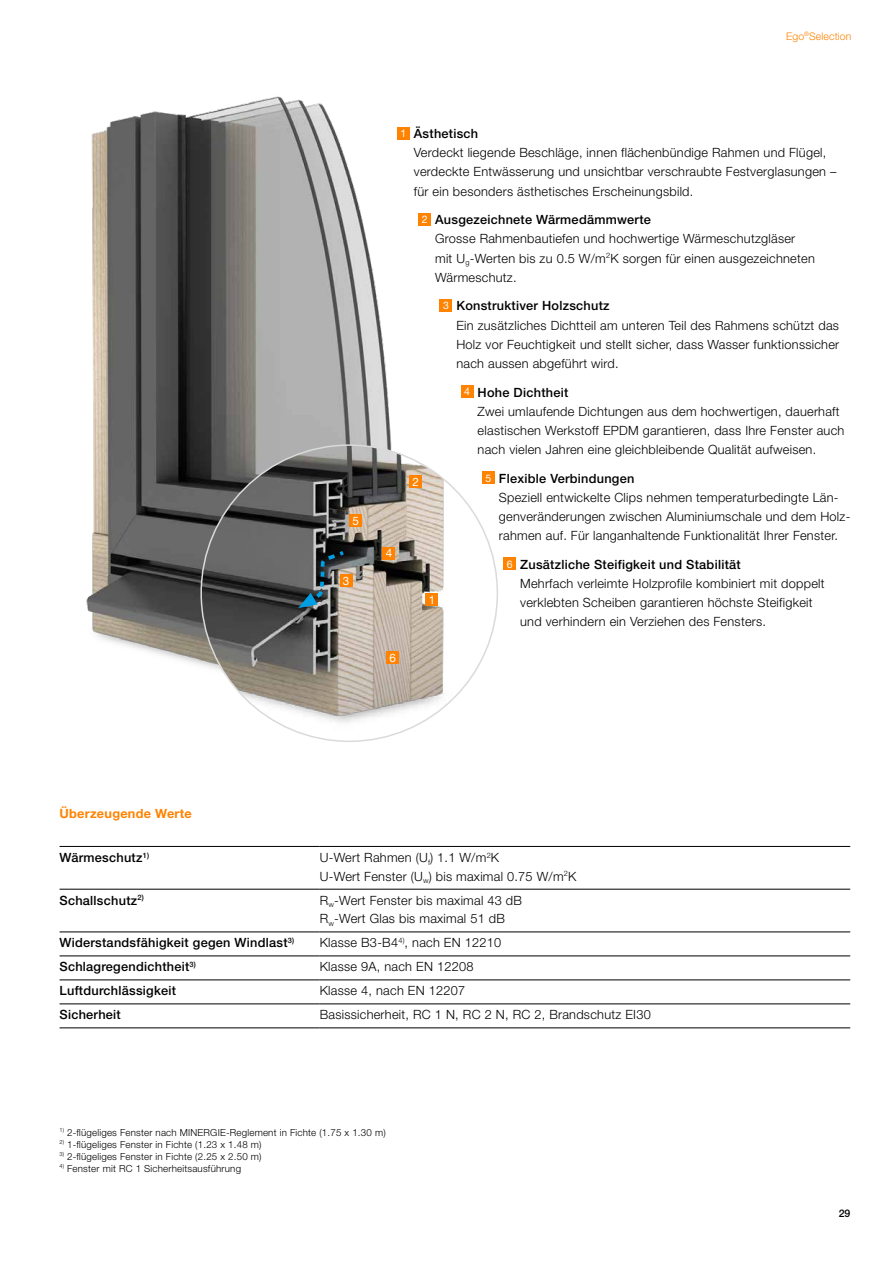
<style>
.page{position:relative;width:893px;height:1263px;background:#fff}
.page>*{position:absolute;margin:0;border:0;box-sizing:border-box;transform-origin:0 0}
.t1{font:300 12.75px/19.2px "Helvetica Neue LT Std";letter-spacing:.02em;color:#000}
.t2{font:500 12.75px "Helvetica Neue LT Std";letter-spacing:.02em;color:#000}
.t3{font:700 12.75px "Helvetica Neue LT Std";letter-spacing:.02em;color:#ff8300}
.t4{font:11.7px "Helvetica Neue LT Std";color:#fff}
.t5{font:300 10.5px "Helvetica Neue LT Std";letter-spacing:.01em;color:#ff8300}
.t6{font:500 10.5px "Helvetica Neue LT Std";color:#000}
.t7{font:300 9.75px "Helvetica Neue LT Std";letter-spacing:.02em;color:#000}
.s1{font-weight:400;font-size:10.5px;color:#fff}
.s2{font-weight:500}
</style>
<div class="page">
<div style="left:503px;top:557px;width:13px;height:13px;background:#ff8300"></div>
<img style="left:86px;top:96px;width:412px;height:607px">
<img style="left:201px;top:445px;width:296px;height:296px;border-radius:148px">
<svg style="left:298px;top:548px;width:50px;height:60px;background:#576367"></svg>
<div style="left:426px;top:594px;width:12px;height:12px;background:#ff8300"></div>
<div style="left:409px;top:476px;width:13px;height:12px;background:#ff8300"></div>
<div style="left:340px;top:574px;width:13px;height:13px;background:#ff8300"></div>
<div style="left:383px;top:547px;width:12px;height:13px;background:#ff8300"></div>
<div style="left:349px;top:514px;width:13px;height:13px;background:#ff8300"></div>
<div style="left:386px;top:651px;width:13px;height:13px;background:#ff8300"></div>
<hr style="left:60px;top:846px;width:260px;height:1px;background:#000">
<hr style="left:320px;top:846px;width:530px;height:1px;background:#000">
<hr style="left:60px;top:889px;width:260px;height:1px;background:#000">
<hr style="left:320px;top:889px;width:530px;height:1px;background:#000">
<hr style="left:60px;top:932px;width:260px;height:1px;background:#000">
<hr style="left:320px;top:932px;width:530px;height:1px;background:#000">
<hr style="left:60px;top:956px;width:260px;height:1px;background:#000">
<hr style="left:320px;top:956px;width:530px;height:1px;background:#000">
<hr style="left:60px;top:980px;width:260px;height:1px;background:#000">
<hr style="left:320px;top:980px;width:530px;height:1px;background:#000">
<hr style="left:60px;top:1004px;width:260px;height:1px;background:#000">
<hr style="left:320px;top:1004px;width:530px;height:1px;background:#000">
<hr style="left:60px;top:1027px;width:260px;height:1px;background:#000">
<hr style="left:320px;top:1027px;width:530px;height:1px;background:#000">
<p class="t3" style="left:60px;top:805px;width:134px">Überzeugende Werte</p>
<p class="t5" style="left:786px;top:30px;width:67px">Ego<sup>®</sup>Selection</p>
<p class="t4" style="left:352px;top:514px;width:8px">5</p>
<p class="t4" style="left:343px;top:574px;width:8px">3</p>
<p class="t4" style="left:386px;top:546px;width:8px">4</p>
<p class="t1" style="left:414px;top:124px;width:424px;text-indent:-13px"><span class="s1">1</span> <span class="s2">Ästhetisch<br></span>Verdeckt liegende Beschläge, innen flächenbündige Rahmen und Flügel, verdeckte Entwässerung und unsichtbar verschraubte Festverglasungen – für ein besonders ästhetisches Erscheinungsbild.</p>
<p class="t1" style="left:435px;top:210px;width:381px;text-indent:-13px"><span class="s1">2</span> <span class="s2">Ausgezeichnete Wärmedämmwerte<br></span>Grosse Rahmenbautiefen und hochwertige Wärmeschutzgläser mit U<sub>g</sub>-Werten bis zu 0.5 W/m<sup>2</sup>K sorgen für einen ausgezeichneten Wärmeschutz.</p>
<p class="t1" style="left:456px;top:296px;width:384px;text-indent:-13px"><span class="s1">3</span> <span class="s2">Konstruktiver Holzschutz<br></span>Ein zusätzliches Dichtteil am unteren Teil des Rahmens schützt das Holz vor Feuchtigkeit und stellt sicher, dass Wasser funktionssicher nach aussen abgeführt wird.</p>
<p class="t1" style="left:478px;top:382px;width:368px;text-indent:-13px"><span class="s1">4</span> <span class="s2">Hohe Dichtheit<br></span>Zwei umlaufende Dichtungen aus dem hochwertigen, dauerhaft elastischen Werkstoff EPDM garantieren, dass Ihre Fenster auch nach vielen Jahren eine gleichbleibende Qualität aufweisen.</p>
<p class="t1" style="left:499px;top:468px;width:353px;text-indent:-13px"><span class="s1">5</span> <span class="s2">Flexible Verbindungen<br></span>Speziell entwickelte Clips nehmen temperaturbedingte Län&shy;genveränderungen zwischen Aluminiumschale und dem Holz&shy;rahmen auf. Für langanhaltende Funktionalität Ihrer Fenster.</p>
<p class="t1" style="left:520px;top:554px;width:306px;text-indent:-13px"><span class="s1">6</span> <span class="s2">Zusätzliche Steifigkeit und Stabilität<br></span>Mehrfach verleimte Holzprofile kombiniert mit doppelt verklebten Scheiben garantieren höchste Steifigkeit und verhindern ein Verziehen des Fensters.</p>
<p class="t4" style="left:413px;top:475px;width:8px">2</p>
<p class="t4" style="left:429px;top:593px;width:8px">1</p>
<p class="t4" style="left:389px;top:650px;width:8px">6</p>
<p class="t2" style="left:60px;top:850px;width:91px">Wärmeschutz<sup>1)</sup></p>
<p class="t1" style="left:320px;top:848px;width:258px;line-height:18.8px">U-Wert Rahmen (U<sub>f</sub>) 1.1 W/m<sup>2</sup>K<br>U-Wert Fenster (U<sub>w</sub>) bis maximal 0.75 W/m<sup>2</sup>K</p>
<p class="t2" style="left:60px;top:892px;width:86px">Schallschutz<sup>2)</sup></p>
<p class="t1" style="left:320px;top:890px;width:204px;line-height:18.8px">R<sub>w</sub>-Wert Fenster bis maximal 43 dB<br>R<sub>w</sub>-Wert Glas bis maximal 51 dB</p>
<p class="t2" style="left:60px;top:935px;width:236px">Widerstandsfähigkeit gegen Windlast<sup>3)</sup></p>
<p class="t1" style="left:320px;top:933px;width:183px">Klasse B3-B4<sup>4)</sup>, nach EN 12210</p>
<p class="t2" style="left:60px;top:959px;width:138px">Schlagregendichtheit<sup>3)</sup></p>
<p class="t1" style="left:320px;top:957px;width:155px">Klasse 9A, nach EN 12208</p>
<p class="t2" style="left:60px;top:983px;width:118px">Luftdurchlässigkeit</p>
<p class="t1" style="left:320px;top:981px;width:147px">Klasse 4, nach EN 12207</p>
<p class="t2" style="left:60px;top:1007px;width:63px">Sicherheit</p>
<p class="t1" style="left:320px;top:1005px;width:332px">Basissicherheit, RC 1 N, RC 2 N, RC 2, Brandschutz EI30</p>
<p class="t7" style="left:60px;top:1126px;width:328px"><sup>1)</sup> 2-flügeliges Fenster nach MINERGIE-Reglement in Fichte (1.75 x 1.30 m)</p>
<p class="t7" style="left:60px;top:1138px;width:204px"><sup>2)</sup> 1-flügeliges Fenster in Fichte (1.23 x 1.48 m)</p>
<p class="t7" style="left:60px;top:1150px;width:204px"><sup>3)</sup> 2-flügeliges Fenster in Fichte (2.25 x 2.50 m)</p>
<p class="t7" style="left:60px;top:1162px;width:183px"><sup>4)</sup> Fenster mit RC 1 Sicherheitsausführung</p>
<p class="t6" style="left:839px;top:1207px;width:13px">29</p>
</div>
